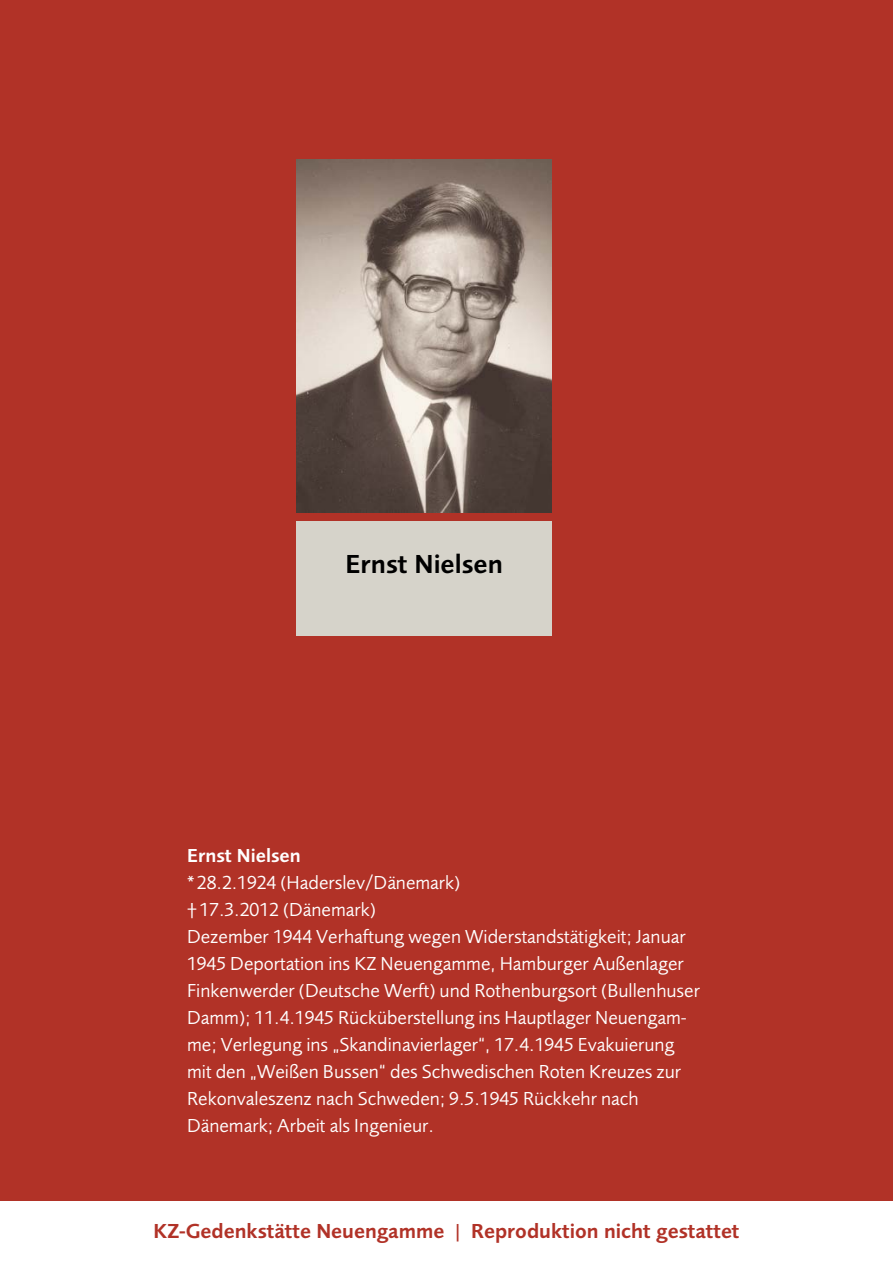
<style>
.page{position:relative;width:893px;height:1263px;background:#b13227}
.page>*{position:absolute;margin:0;border:0;box-sizing:border-box;transform-origin:0 0}
.t1{font:27px "Foundry Sans Demi CE";color:#000}
.t2{font:21px "Foundry Sans Demi CE";color:#b13227}
.t3{font:19.5px/27px "Foundry Sans Book CE";color:#fff}
.t4{font:19.5px "Foundry Sans Demi CE";color:#fff}
</style>
<div class="page">
<div style="left:0;top:1201px;width:893px;height:62px;background:#fff"></div>
<div style="left:297px;top:521px;width:255px;height:115px;background:#d6d3ca"></div>
<img style="left:297px;top:159px;width:255px;height:353px">
<h1 class="t1" style="left:345px;top:548px;width:159px">Ernst Nielsen</h1>
<p class="t4" style="left:187px;top:844px;width:115px">Ernst Nielsen</p>
<p class="t3" style="left:187px;top:868px;width:514px">* 28.2.1924 (Haderslev/Dänemark)<br>† 17.3.2012 (Dänemark)<br>Dezember 1944 Verhaftung wegen Widerstandstätigkeit; Januar 1945 Deportation ins KZ Neuengamme, Hamburger Außenlager Finkenwerder (Deutsche Werft) und Rothenburgsort (Bullenhuser Damm); 11.4.1945 Rücküberstellung ins Hauptlager Neuengam&shy;me; Verlegung ins „Skandinavierlager“, 17.4.1945 Evakuierung mit den „Weißen Bussen“ des Schwedischen Roten Kreuzes zur Rekonvaleszenz nach Schweden; 9.5.1945 Rückkehr nach Dänemark; Arbeit als Ingenieur.</p>
<p class="t2" style="left:153px;top:1219px;width:588px">KZ-Gedenkstätte Neuengamme | Reproduktion nicht gestattet</p>
</div>
